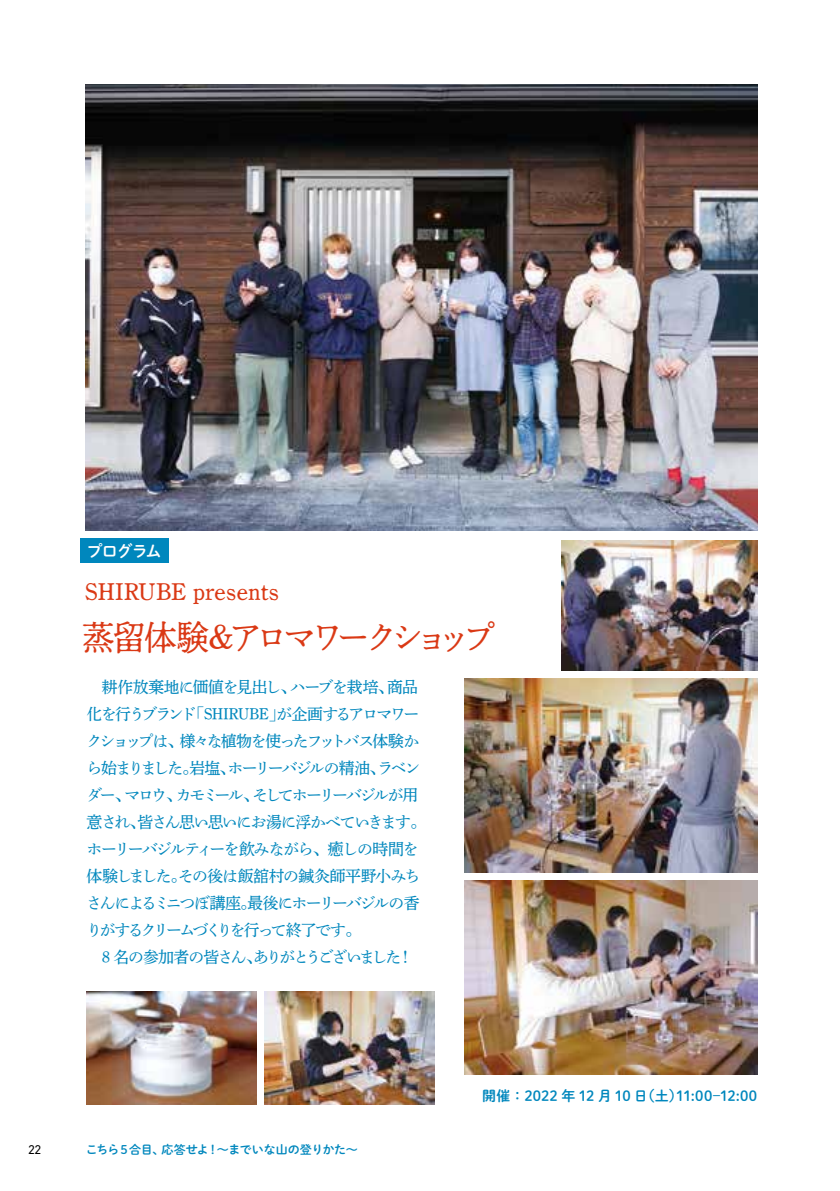
<style>
.page{position:relative;width:840px;height:1191px;background:#fff}
.page>*{position:absolute;margin:0;border:0;box-sizing:border-box;transform-origin:0 0}
.t1{font:34px "DNP Shuei N Min Std L";letter-spacing:-.165em;color:#da3915;scale:.95 1}
.t2{font:24px "DNP Shuei N Min Std L";color:#da3915}
.t3{font:16px/27px "DNP Shuei Y Min Std M";letter-spacing:-.105em;color:#0087bd}
.t4{font:16px "DNP Shuei M Go Std B";letter-spacing:-.065em;color:#fff}
.t5{font:14px "DNP Shuei M Go Std B";letter-spacing:.005em;color:#0087bd}
.t6{font:12.8px "DIN2014";color:#000}
.t7{font:12px "DNP Shuei M Go Std B";letter-spacing:-.025em;color:#0087bd}
</style>
<div class="page">
<img style="left:85px;top:84px;width:672px;height:446px">
<div style="left:80px;top:539px;width:88px;height:24px;background:#0087bd"></div>
<img style="left:464px;top:880px;width:292px;height:194px">
<img style="left:464px;top:678px;width:292px;height:194px">
<img style="left:264px;top:991px;width:170px;height:113px">
<img style="left:87px;top:991px;width:170px;height:113px">
<img style="left:561px;top:540px;width:195px;height:131px">
<p class="t4" style="left:87px;top:539px;width:76px">プログラム</p>
<h2 class="t2" style="left:85px;top:574px;width:195px">SHIRUBE presents</h2>
<h1 class="t1" style="left:82px;top:613px;width:436px">蒸留体験&amp;アロマワークショップ</h1>
<p class="t3" style="left:87px;top:672px;width:341px">　耕作放棄地に価値を見出し、ハーブを栽培、商品化を行うブランド「SHIRUBE」が企画するアロマワークショップは、様々な植物を使ったフットバス体験から始まりました。岩塩、ホーリーバジルの精油、ラベンダー、マロウ、カモミール、そしてホーリーバジルが用意され、皆さん思い思いにお湯に浮かべていきます。ホーリーバジルティーを飲みながら、癒しの時間を体験しました。その後は飯舘村の鍼灸師平野小みちさんによるミニつぼ講座。最後にホーリーバジルの香りがするクリームづくりを行って終了です。<br>　8 名の参加者の皆さん、ありがとうございました！</p>
<p class="t6" style="left:28px;top:1141px;width:14px">22</p>
<p class="t7" style="left:86px;top:1141px;width:273px">こちら５合目、応答せよ！～までいな山の登りかた～</p>
<p class="t5" style="left:482px;top:1085px;width:276px">開催：2022 年 12 月 10 日（土）11:00‒12:00</p>
</div>
